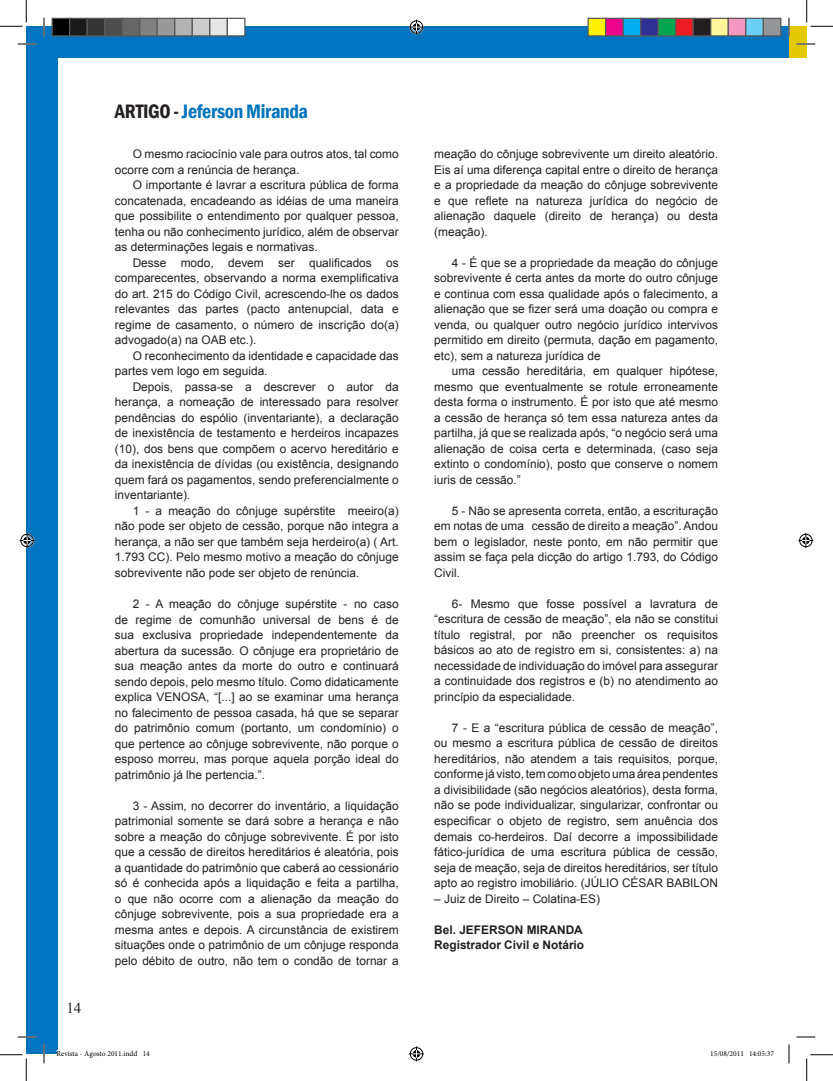
<style>
.page{position:relative;width:833px;height:1081px;background:#fff}
.page>*{position:absolute;margin:0;border:0;box-sizing:border-box;transform-origin:0 0}
.t1{font:600 condensed 20px "Franklin Gothic";letter-spacing:-.02em;color:#0074be}
.t2{font:15px "Times New Roman";color:#231f20}
.t3{font:11.88px/15.5px "Arial";color:#231f20;text-align:justify}
.t4{font:700 11.88px/15.5px "Arial";color:#231f20}
.t5{font:7.5px "Minion Pro";color:#000}
.s1{color:#231f20}
</style>
<div class="page">
<div style="left:788px;top:26px;width:18px;height:32px;background:#e4c802"></div>
<div style="left:26px;top:27px;width:32px;height:1026px;background:#0074be"></div>
<div style="left:26px;top:26px;width:762px;height:32px;background:#0074be"></div>
<svg style="left:18px;top:43px;width:18px;height:2px"></svg>
<svg style="left:796px;top:43px;width:18px;height:2px"></svg>
<svg style="left:18px;top:1036px;width:18px;height:1px"></svg>
<svg style="left:796px;top:1036px;width:18px;height:1px"></svg>
<svg style="left:43px;top:18px;width:2px;height:18px"></svg>
<svg style="left:43px;top:1044px;width:2px;height:18px"></svg>
<svg style="left:788px;top:18px;width:1px;height:18px"></svg>
<svg style="left:788px;top:1044px;width:1px;height:18px"></svg>
<svg style="left:0;top:0;width:27px;height:27px"></svg>
<svg style="left:0;top:1054px;width:27px;height:26px"></svg>
<svg style="left:806px;top:0;width:26px;height:27px"></svg>
<svg style="left:806px;top:1054px;width:26px;height:26px"></svg>
<svg style="left:409px;top:20px;width:15px;height:15px"></svg>
<svg style="left:409px;top:1046px;width:15px;height:14px"></svg>
<svg style="left:20px;top:533px;width:15px;height:15px"></svg>
<svg style="left:798px;top:533px;width:14px;height:15px"></svg>
<div style="left:52px;top:18px;width:18px;height:18px;background:#000"></div>
<div style="left:51px;top:18px;width:19px;height:18px;border:1px solid #595959"></div>
<div style="left:70px;top:18px;width:17px;height:18px;background:#1a1a1a"></div>
<div style="left:69px;top:18px;width:19px;height:18px;border:1px solid #595959"></div>
<div style="left:87px;top:18px;width:18px;height:18px;background:#333"></div>
<div style="left:86px;top:18px;width:19px;height:18px;border:1px solid #595959"></div>
<div style="left:105px;top:18px;width:17px;height:18px;background:#4d4d4d"></div>
<div style="left:104px;top:18px;width:19px;height:18px;border:1px solid #595959"></div>
<div style="left:122px;top:18px;width:18px;height:18px;background:#666"></div>
<div style="left:121px;top:18px;width:19px;height:18px;border:1px solid #595959"></div>
<div style="left:140px;top:18px;width:17px;height:18px;background:#808080"></div>
<div style="left:139px;top:18px;width:19px;height:18px;border:1px solid #595959"></div>
<div style="left:157px;top:18px;width:18px;height:18px;background:#999"></div>
<div style="left:156px;top:18px;width:19px;height:18px;border:1px solid #595959"></div>
<div style="left:175px;top:18px;width:17px;height:18px;background:#b3b3b3"></div>
<div style="left:174px;top:18px;width:19px;height:18px;border:1px solid #595959"></div>
<div style="left:192px;top:18px;width:18px;height:18px;background:#ccc"></div>
<div style="left:191px;top:18px;width:19px;height:18px;border:1px solid #595959"></div>
<div style="left:210px;top:18px;width:17px;height:18px;background:#e6e6e6"></div>
<div style="left:209px;top:18px;width:19px;height:18px;border:1px solid #595959"></div>
<div style="left:227px;top:18px;width:18px;height:18px;background:#fff"></div>
<div style="left:226px;top:18px;width:19px;height:18px;border:1px solid #595959"></div>
<div style="left:587px;top:18px;width:18px;height:18px;background:#fff101"></div>
<div style="left:587px;top:18px;width:19px;height:18px;border:1px solid #595959"></div>
<div style="left:605px;top:18px;width:17px;height:18px;background:#ed028c"></div>
<div style="left:604px;top:18px;width:19px;height:18px;border:1px solid #595959"></div>
<div style="left:622px;top:18px;width:18px;height:18px;background:#00aeef"></div>
<div style="left:622px;top:18px;width:19px;height:18px;border:1px solid #595959"></div>
<div style="left:640px;top:18px;width:17px;height:18px;background:#2e3092"></div>
<div style="left:639px;top:18px;width:19px;height:18px;border:1px solid #595959"></div>
<div style="left:657px;top:18px;width:18px;height:18px;background:#00a54f"></div>
<div style="left:657px;top:18px;width:19px;height:18px;border:1px solid #595959"></div>
<div style="left:675px;top:18px;width:17px;height:18px;background:#ee1d23"></div>
<div style="left:674px;top:18px;width:19px;height:18px;border:1px solid #595959"></div>
<div style="left:692px;top:18px;width:18px;height:18px;background:#231f20"></div>
<div style="left:692px;top:18px;width:19px;height:18px;border:1px solid #595959"></div>
<div style="left:710px;top:18px;width:17px;height:18px;background:#fff79a"></div>
<div style="left:709px;top:18px;width:19px;height:18px;border:1px solid #595959"></div>
<div style="left:727px;top:18px;width:18px;height:18px;background:#f499c2"></div>
<div style="left:727px;top:18px;width:19px;height:18px;border:1px solid #595959"></div>
<div style="left:745px;top:18px;width:17px;height:18px;background:#6bcff6"></div>
<div style="left:744px;top:18px;width:19px;height:18px;border:1px solid #595959"></div>
<div style="left:762px;top:18px;width:18px;height:18px;background:#939598"></div>
<div style="left:762px;top:18px;width:19px;height:18px;border:1px solid #595959"></div>
<p class="t2" style="left:66px;top:997px;width:16px">14</p>
<h1 class="t1" style="left:115px;top:98px;width:194px"><span class="s1">ARTIGO -</span> Jeferson Miranda</h1>
<p class="t3" style="left:115px;top:146px;width:285px;text-indent:18px">O mesmo raciocínio vale para outros atos, tal como ocorre com a renúncia de herança.</p>
<p class="t3" style="left:115px;top:177px;width:285px;text-indent:18px">O importante é lavrar a escritura pública de forma concatenada, encadeando as idéias de uma maneira que possibilite o entendimento por qualquer pessoa, tenha ou não conhecimento jurídico, além de observar as determinações legais e normativas.</p>
<p class="t3" style="left:115px;top:255px;width:285px;text-indent:18px">Desse modo, devem ser qualificados os comparecentes, observando a norma exemplificativa do art. 215 do Código Civil, acrescendo-lhe os dados relevantes das partes (pacto antenupcial, data e regime de casamento, o número de inscrição do(a) advogado(a) na OAB etc.).</p>
<p class="t3" style="left:115px;top:348px;width:285px;text-indent:18px">O reconhecimento da identidade e capacidade das partes vem logo em seguida.</p>
<p class="t3" style="left:115px;top:379px;width:285px;text-indent:18px">Depois, passa-se a descrever o autor da herança, a nomeação de interessado para resolver pendências do espólio (inventariante), a declaração de inexistência de testamento e herdeiros incapazes (10), dos bens que compõem o acervo hereditário e da inexistência de dívidas (ou existência, designando quem fará os pagamentos, sendo preferencialmente o inventariante).</p>
<p class="t3" style="left:115px;top:503px;width:285px;text-indent:18px">1 - a meação do cônjuge supérstite meeiro(a) não pode ser objeto de cessão, porque não integra a herança, a não ser que também seja herdeiro(a) ( Art.<br>1.793 CC). Pelo mesmo motivo a meação do cônjuge sobrevivente não pode ser objeto de renúncia.</p>
<p class="t3" style="left:115px;top:596px;width:285px;text-indent:18px">2 - A meação do cônjuge supérstite - no caso de regime de comunhão universal de bens é de sua exclusiva propriedade independentemente da abertura da sucessão. O cônjuge era proprietário de sua meação antes da morte do outro e continuará sendo depois, pelo mesmo título. Como didaticamente explica VENOSA, “[...] ao se examinar uma herança no falecimento de pessoa casada, há que se separar do patrimônio comum (portanto, um condomínio) o que pertence ao cônjuge sobrevivente, não porque o esposo morreu, mas porque aquela porção ideal do patrimônio já lhe pertencia.”.</p>
<p class="t3" style="left:115px;top:797px;width:285px;text-indent:18px">3 - Assim, no decorrer do inventário, a liquidação patrimonial somente se dará sobre a herança e não sobre a meação do cônjuge sobrevivente. É por isto que a cessão de direitos hereditários é aleatória, pois a quantidade do patrimônio que caberá ao cessionário só é conhecida após a liquidação e feita a partilha, o que não ocorre com a alienação da meação do cônjuge sobrevivente, pois a sua propriedade era a mesma antes e depois. A circunstância de existirem situações onde o patrimônio de um cônjuge responda pelo débito de outro, não tem o condão de tornar a</p>
<p class="t3" style="left:434px;top:146px;width:285px">meação do cônjuge sobrevivente um direito aleatório.<br>Eis aí uma diferença capital entre o direito de herança e a propriedade da meação do cônjuge sobrevivente e que reflete na natureza jurídica do negócio de alienação daquele (direito de herança) ou desta (meação).</p>
<p class="t3" style="left:434px;top:255px;width:285px;text-indent:18px">4 - É que se a propriedade da meação do cônjuge sobrevivente é certa antes da morte do outro cônjuge e continua com essa qualidade após o falecimento, a alienação que se fizer será uma doação ou compra e venda, ou qualquer outro negócio jurídico intervivos permitido em direito (permuta, dação em pagamento, etc), sem a natureza jurídica de</p>
<p class="t3" style="left:434px;top:363px;width:285px;text-indent:18px">uma cessão hereditária, em qualquer hipótese, mesmo que eventualmente se rotule erroneamente desta forma o instrumento. É por isto que até mesmo a cessão de herança só tem essa natureza antes da partilha, já que se realizada após, “o negócio será uma alienação de coisa certa e determinada, (caso seja extinto o condomínio), posto que conserve o nomem iuris de cessão.”</p>
<p class="t3" style="left:434px;top:503px;width:285px;text-indent:18px">5 - Não se apresenta correta, então, a escrituração em notas de uma cessão de direito a meação”. Andou bem o legislador, neste ponto, em não permitir que assim se faça pela dicção do artigo 1.793, do Código Civil.</p>
<p class="t3" style="left:434px;top:596px;width:285px;text-indent:18px">6- Mesmo que fosse possível a lavratura de “escritura de cessão de meação”, ela não se constitui título registral, por não preencher os requisitos básicos ao ato de registro em si, consistentes: a) na necessidade de individuação do imóvel para assegurar a continuidade dos registros e (b) no atendimento ao princípio da especialidade.</p>
<p class="t3" style="left:434px;top:719px;width:285px;text-indent:18px">7 - E a “escritura pública de cessão de meação”, ou mesmo a escritura pública de cessão de direitos hereditários, não atendem a tais requisitos, porque, conforme já visto, tem como objeto uma área pendentes a divisibilidade (são negócios aleatórios), desta forma, não se pode individualizar, singularizar, confrontar ou especificar o objeto de registro, sem anuência dos demais co-herdeiros. Daí decorre a impossibilidade fático-jurídica de uma escritura pública de cessão, seja de meação, seja de direitos hereditários, ser título apto ao registro imobiliário. (JÚLIO CÉSAR BABILON</p>
<p class="t3" style="left:434px;top:890px;width:167px">– Juiz de Direito – Colatina-ES)</p>
<p class="t4" style="left:434px;top:921px;width:151px">Bel. JEFERSON MIRANDA<br>Registrador Civil e Notário</p>
<p class="t5" style="left:56px;top:1047px;width:95px">Revista - Agosto 2011.indd 14</p>
<p class="t5" style="left:709px;top:1047px;width:65px">15/08/2011 14:05:37</p>
</div>
